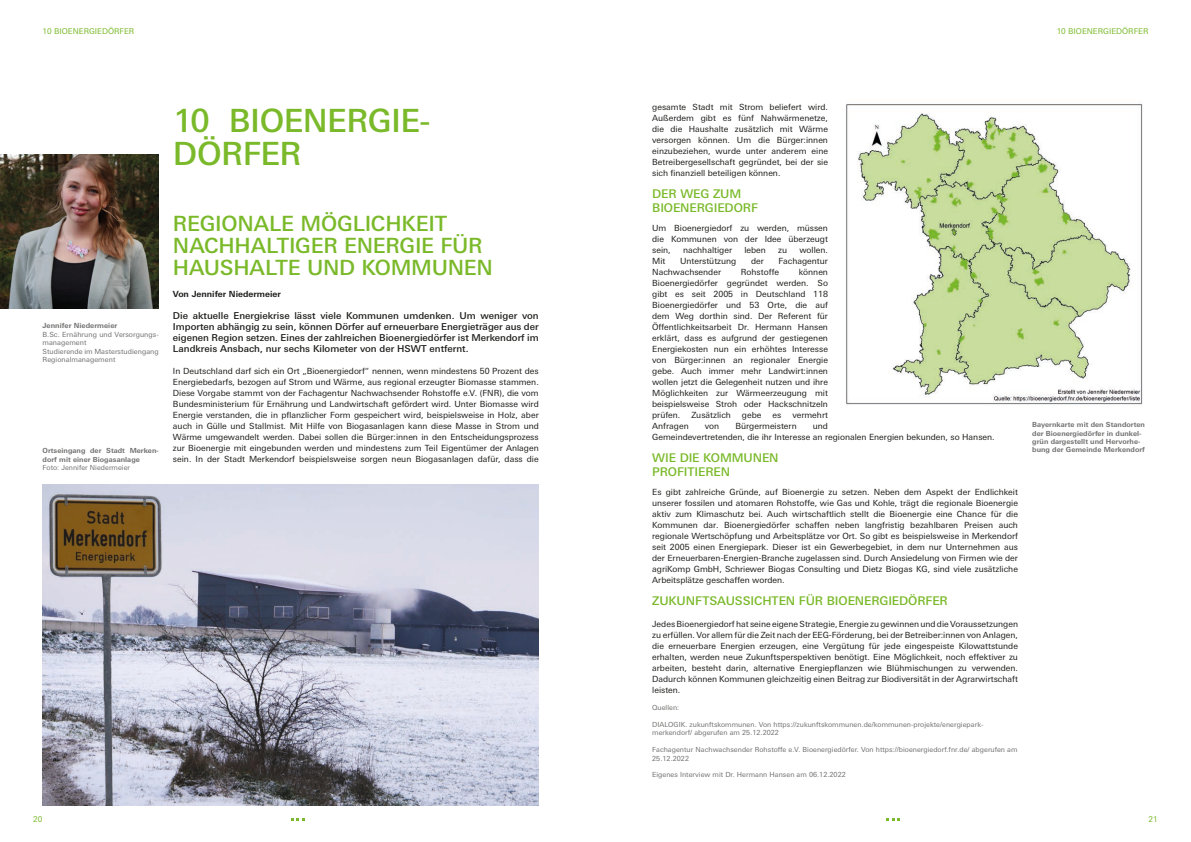
<style>
.page{position:relative;width:1191px;height:842px;background:#fff}
.page>*{position:absolute;margin:0;border:0;box-sizing:border-box;transform-origin:0 0}
.Headline_1{font:500 32px/33px "Univers Next Pro";letter-spacing:-.02em;color:#7ab929}
.Headline_2{font:500 21px/22px "Univers Next Pro";letter-spacing:-.015em;color:#7ab929}
.Headline_3{font:500 12px/14px "Univers Next Pro";letter-spacing:-.01em;color:#7ab929}
.Einleitung{font:500 9.5px/11px "Univers Next Pro";color:#1d1d1b;text-align:justify}
.Body{font:8.5px/11px "Univers Next Pro";color:#1d1d1b;text-align:justify}
.Body-2{font:700 8.5px "Univers Next Pro";color:#1d1d1b}
.Kopfzeile{font:8px "Univers Next Pro";color:#7ab929}
.Pagina{font:8px "Univers Next Pro";color:#7ab929}
.Randvermerk{font:7.1px/8.5px "Univers Next Pro";letter-spacing:.005em;color:#70706f}
.Randvermerk-2{font:700 7.1px "Univers Next Pro";letter-spacing:.005em;color:#70706f}
.Randvermerk-3{font:7px/8.4px "Univers Next Pro";letter-spacing:.005em;color:#70706f}
.Randvermerk_Headline{font:700 7px/8.4px "Univers Next Pro";letter-spacing:.005em;color:#70706f}
.Randvermerk-4{font:700 7px/8.4px "Univers Next Pro";letter-spacing:.005em;color:#70706f}
</style>
<div class="page">
<svg style="left:291px;top:818px;width:14px;height:2px"></svg>
<svg style="left:886px;top:818px;width:14px;height:2px"></svg>
<img style="left:43px;top:484px;width:496px;height:321px">
<img style="left:0;top:154px;width:159px;height:154px">
<img style="left:846px;top:104px;width:297px;height:301px">
<p class="Kopfzeile" style="left:43px;top:27px;width:93px">10 BIOENERGIEDÖRFER</p>
<h1 class="Headline_1" style="left:173px;top:104px;width:259px">10 BIOENERGIE-<br>DÖRFER</h1>
<p class="Randvermerk-2" style="left:43px;top:321px;width:76px">Jennifer Niedermeier</p>
<p class="Randvermerk" style="left:43px;top:330px;width:118px">B.Sc. Ernährung und Versorgungs&shy;management</p>
<p class="Randvermerk" style="left:43px;top:347px;width:118px">Studierende im Masterstudiengang<br>Regionalmanagement</p>
<p class="Randvermerk-4" style="left:43px;top:446px;width:118px">Ortseingang der Stadt Merken&shy;dorf mit einer Biogasanlage</p>
<p class="Randvermerk-3" style="left:43px;top:463px;width:89px">Foto: Jennifer Niedermeier</p>
<h2 class="Headline_2" style="left:173px;top:213px;width:321px">REGIONALE MÖGLICHKEIT<br>NACHHALTIGER ENERGIE FÜR<br>HAUSHALTE UND KOMMUNEN</h2>
<p class="Body-2" style="left:173px;top:289px;width:109px">Von Jennifer Niedermeier</p>
<p class="Einleitung" style="left:173px;top:310px;width:367px">Die aktuelle Energiekrise lässt viele Kommunen umdenken. Um weniger von Importen abhängig zu sein, können Dörfer auf erneuerbare Energieträger aus der eigenen Region setzen. Eines der zahlreichen Bioenergiedörfer ist Merkendorf im Landkreis Ansbach, nur sechs Kilometer von der HSWT entfernt.</p>
<p class="Body" style="left:173px;top:366px;width:367px">In Deutschland darf sich ein Ort „Bioenergiedorf“ nennen, wenn mindestens 50 Prozent des Energiebedarfs, bezogen auf Strom und Wärme, aus regional erzeugter Biomasse stammen.<br>Diese Vorgabe stammt von der Fachagentur Nachwachsender Rohstoffe e.V. (FNR), die vom Bundesministerium für Ernährung und Landwirtschaft gefördert wird. Unter Biomasse wird Energie verstanden, die in pflanzlicher Form gespeichert wird, beispielsweise in Holz, aber auch in Gülle und Stallmist. Mit Hilfe von Biogasanlagen kann diese Masse in Strom und Wärme umgewandelt werden. Dabei sollen die Bürger:innen in den Entscheidungsprozess zur Bioenergie mit eingebunden werden und mindestens zum Teil Eigentümer der Anlagen sein. In der Stadt Merkendorf beispielsweise sorgen neun Biogasanlagen dafür, dass die</p>
<p class="Pagina" style="left:33px;top:815px;width:11px">20</p>
<p class="Kopfzeile" style="left:1056px;top:27px;width:93px">10 BIOENERGIEDÖRFER</p>
<p class="Body" style="left:652px;top:102px;width:177px">gesamte Stadt mit Strom beliefert wird.<br>Außerdem gibt es fünf Nahwärmenetze, die die Haushalte zusätzlich mit Wärme versorgen können. Um die Bürger:innen einzubeziehen, wurde unter anderem eine Betreibergesellschaft gegründet, bei der sie sich finanziell beteiligen können.</p>
<h3 class="Headline_3" style="left:652px;top:187px;width:107px">DER WEG ZUM<br>BIOENERGIEDORF</h3>
<p class="Body" style="left:652px;top:223px;width:177px">Um Bioenergiedorf zu werden, müssen die Kommunen von der Idee überzeugt sein,</p>
<p class="Body" style="left:683px;top:245px;width:51px">nachhaltiger</p>
<p class="Body" style="left:744px;top:245px;width:23px">leben</p>
<p class="Body" style="left:778px;top:245px;width:10px">zu</p>
<p class="Body" style="left:799px;top:245px;width:30px">wollen.</p>
<p class="Body" style="left:652px;top:256px;width:15px">Mit</p>
<p class="Body" style="left:680px;top:256px;width:58px">Unterstützung</p>
<p class="Body" style="left:751px;top:256px;width:14px">der</p>
<p class="Body" style="left:778px;top:256px;width:51px">Fachagentur</p>
<p class="Body" style="left:652px;top:267px;width:70px">Nachwachsender</p>
<p class="Body" style="left:741px;top:267px;width:40px">Rohstoffe</p>
<p class="Body" style="left:652px;top:267px;width:177px;text-indent:147px">können Bioenergiedörfer gegründet werden. So gibt es seit 2005 in Deutschland 118<br>Bioenergiedörfer und 53 Orte, die auf dem Weg dorthin sind. Der Referent für Öffentlichkeitsarbeit Dr. Hermann Hansen erklärt, dass es aufgrund der gestiegenen Energiekosten nun ein erhöhtes Interesse von Bürger:innen an regionaler Energie gebe. Auch immer mehr Landwirt:innen wollen jetzt die Gelegenheit nutzen und ihre Möglichkeiten zur Wärmeerzeugung mit beispielsweise Stroh oder Hackschnitzeln prüfen.</p>
<p class="Body" style="left:691px;top:410px;width:41px">Zusätzlich</p>
<p class="Body" style="left:742px;top:410px;width:21px">gebe</p>
<p class="Body" style="left:772px;top:410px;width:10px">es</p>
<p class="Body" style="left:792px;top:410px;width:37px">vermehrt</p>
<p class="Body" style="left:652px;top:421px;width:38px">Anfragen</p>
<p class="Body" style="left:705px;top:421px;width:16px">von</p>
<p class="Body" style="left:735px;top:421px;width:63px">Bürgermeistern</p>
<p class="Body" style="left:652px;top:421px;width:344px;text-indent:161px">und<br>Gemeindevertretenden, die ihr Interesse an regionalen Energien bekunden, so Hansen.</p>
<h3 class="Headline_3" style="left:652px;top:451px;width:128px">WIE DIE KOMMUNEN<br>PROFITIEREN</h3>
<p class="Body" style="left:652px;top:487px;width:367px">Es gibt zahlreiche Gründe, auf Bioenergie zu setzen. Neben dem Aspekt der Endlichkeit unserer fossilen und atomaren Rohstoffe, wie Gas und Kohle, trägt die regionale Bioenergie aktiv zum Klimaschutz bei. Auch wirtschaftlich stellt die Bioenergie eine Chance für die Kommunen dar. Bioenergiedörfer schaffen neben langfristig bezahlbaren Preisen auch regionale Wertschöpfung und Arbeitsplätze vor Ort. So gibt es beispielsweise in Merkendorf seit 2005 einen Energiepark. Dieser ist ein Gewerbegebiet, in dem nur Unternehmen aus der Erneuerbaren-Energien-Branche zugelassen sind. Durch Ansiedelung von Firmen wie der agriKomp GmbH, Schriewer Biogas Consulting und Dietz Biogas KG, sind viele zusätzliche Arbeitsplätze geschaffen worden.</p>
<h3 class="Headline_3" style="left:652px;top:594px;width:297px">ZUKUNFTSAUSSICHTEN FÜR BIOENERGIEDÖRFER</h3>
<p class="Body" style="left:652px;top:619px;width:367px">Jedes Bioenergiedorf hat seine eigene Strategie, Energie zu gewinnen und die Voraussetzungen zu erfüllen. Vor allem für die Zeit nach der EEG-Förderung, bei der Betreiber:innen von Anlagen, die erneuerbare Energien erzeugen, eine Vergütung für jede eingespeiste Kilowattstunde erhalten, werden neue Zukunftsperspektiven benötigt. Eine Möglichkeit, noch effektiver zu arbeiten, besteht darin, alternative Energiepflanzen wie Blühmischungen zu verwenden.<br>Dadurch können Kommunen gleichzeitig einen Beitrag zur Biodiversität in der Agrarwirtschaft leisten.</p>
<p class="Randvermerk-3" style="left:652px;top:703px;width:29px">Quellen:</p>
<p class="Randvermerk-3" style="left:652px;top:720px;width:333px">DIALOGIK. zukunftskommunen. Von https://zukunftskommunen.de/kommunen-projekte/energiepark&shy;merkendorf/ abgerufen am 25.12.2022</p>
<p class="Randvermerk-3" style="left:652px;top:745px;width:367px">Fachagentur Nachwachsender Rohstoffe e.V. Bioenergiedörfer. Von https://bioenergiedorf.fnr.de/ abgerufen am<br>25.12.2022</p>
<p class="Randvermerk-3" style="left:652px;top:771px;width:195px">Eigenes Interview mit Dr. Hermann Hansen am 06.12.2022</p>
<p class="Randvermerk_Headline" style="left:1032px;top:420px;width:114px">Bayernkarte mit den Standorten der Bioenergiedörfer in dunkel&shy;grün dargestellt und Hervorhe&shy;bung der Gemeinde Merkendorf</p>
<p class="Pagina" style="left:1148px;top:815px;width:11px">21</p>
</div>
